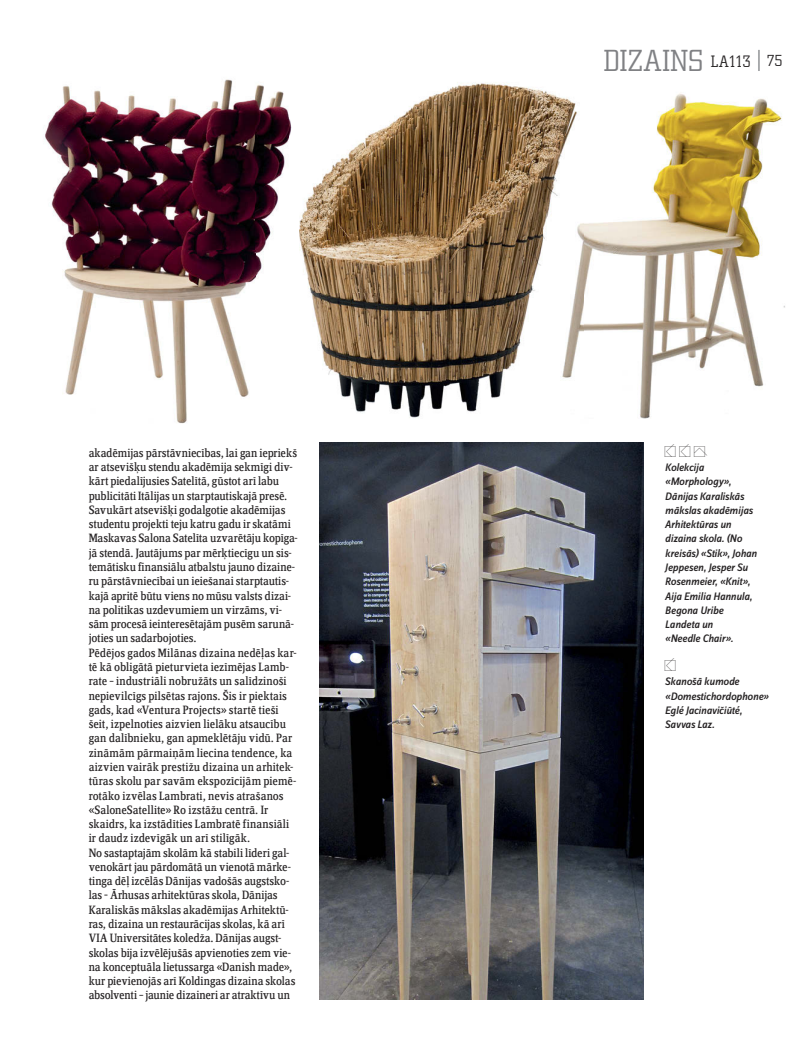
<style>
.page{position:relative;width:812px;height:1053px;background:#fff}
.page>*{position:absolute;margin:0;border:0;box-sizing:border-box;transform-origin:0 0}
.t1{font:300 30px "City LV";letter-spacing:.03em;color:#808184}
.t2{font:12.5px/14.2px "Zine Serif FHM";letter-spacing:-.005em;color:#272425}
.t3{font:italic 500 11.25px/14.2px "Zine Sans FHM";letter-spacing:-.02em;color:#272425}
.s1{font-size:16.25px;color:#272425}
.s2{font-size:16.88px;color:#272425}
</style>
<div class="page">
<img style="left:319px;top:442px;width:324px;height:557px">
<img style="left:583px;top:93px;width:199px;height:163px">
<img style="left:583px;top:256px;width:202px;height:163px">
<hr style="left:757px;top:50px;width:2px;height:21px;background:#a6a8aa">
<img style="left:299px;top:82px;width:257px;height:336px">
<img style="left:556px;top:96px;width:27px;height:282px">
<img style="left:44px;top:79px;width:248px;height:345px">
<p class="t2" style="left:89px;top:446px;width:210px">akadēmijas pārstāvniecības, lai gan iepriekš ar atsevišķu stendu akadēmija sekmīgi div&shy;kārt piedalījusies Satelītā, gūstot arī labu publicitāti Itālijas un starptautiskajā presē.<br>Savukārt atsevišķi godalgotie akadēmijas studentu projekti teju katru gadu ir skatāmi Maskavas Salona Satelīta uzvarētāju kopīga&shy;jā stendā. Jautājums par mērķtiecīgu un sis&shy;temātisku finansiālu atbalstu jauno dizaine&shy;ru pārstāvniecībai un ieiešanai starptautis&shy;kajā apritē būtu viens no mūsu valsts dizai&shy;na politikas uzdevumiem un virzāms, vi&shy;sām procesā ieinteresētajām pusēm sarunā&shy;joties un sadarbojoties.<br>Pēdējos gados Milānas dizaina nedēļas kar&shy;tē kā obligātā pieturvieta iezīmējas Lamb&shy;rate – industriāli nobružāts un salīdzinoši nepievilcīgs pilsētas rajons. Šis ir piektais gads, kad «Ventura Projects» startē tieši šeit, izpelnoties aizvien lielāku atsaucību gan dalībnieku, gan apmeklētāju vidū. Par zināmām pārmaiņām liecina tendence, ka aizvien vairāk prestižu dizaina un arhitek&shy;tūras skolu par savām ekspozīcijām piemē&shy;rotāko izvēlas Lambrati, nevis atrašanos «SaloneSatellite» Ro izstāžu centrā. Ir skaidrs, ka izstādīties Lambratē finansiāli ir daudz izdevīgāk un arī stilīgāk.<br>No sastaptajām skolām kā stabili līderi gal&shy;venokārt jau pārdomātā un vienotā mārke&shy;tinga dēļ izcēlās Dānijas vadošās augstsko&shy;las − Ārhusas arhitektūras skola, Dānijas Karaliskās mākslas akadēmijas Arhitektū&shy;ras, dizaina un restaurācijas skolas, kā arī VIA Universitātes koledža. Dānijas augst&shy;skolas bija izvēlējušās apvienoties zem vie&shy;na konceptuāla lietussarga «Danish made», kur pievienojās arī Koldingas dizaina skolas absolventi – jaunie dizaineri ar atraktīvu un</p>
<h1 class="t1" style="left:604px;top:50px;width:180px">DIZAINS <span class="s1">LA</span><span class="s2">113</span> <sup>75</sup></h1>
<p class="t3" style="left:664px;top:461px;width:94px">Kolekcija «Morphology»,<br>Dānijas Karaliskās mākslas akadēmijas<br>Arhitektūras un dizaina skola. (No kreisās) «Stik», Johan<br>Jeppesen, Jesper Su<br>Rosenmeier, «Knit»,<br>Aija Emilia Hannula,<br>Begona Uribe<br>Landeta un<br>«Needle Chair».</p>
<p class="t3" style="left:664px;top:675px;width:105px">Skanošā kumode «Domestichordophone»<br>Eglé Jacinavičiūté,<br>Savvas Laz.</p>
</div>
